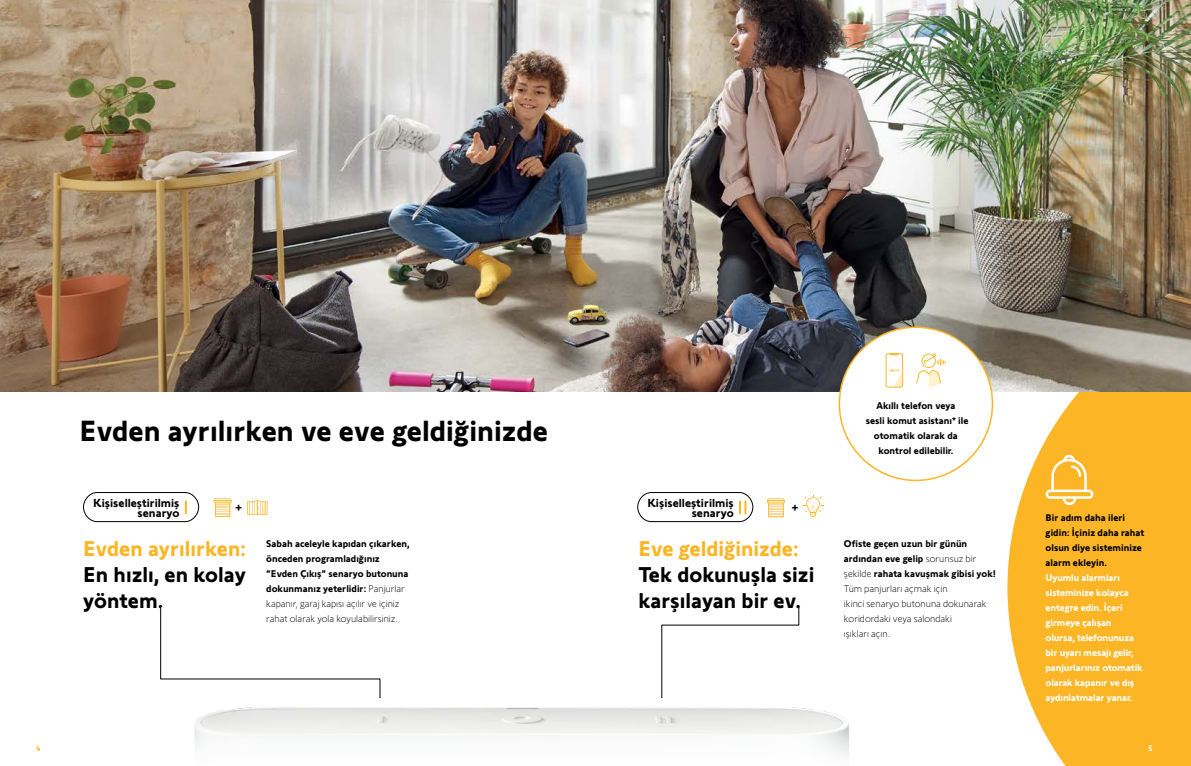
<style>
.page{position:relative;width:1191px;height:766px;background:#fff}
.page>*{position:absolute;margin:0;border:0;box-sizing:border-box;transform-origin:0 0}
.t1{font:700 30px "Somfy Sans";color:#000}
.t2{font:700 22px/26px "Somfy Sans";color:#000}
.t3{font:700 22px "Somfy Sans";color:#fcb524}
.t4{font:700 13px "Somfy Sans";color:#000}
.t5{font:700 12px/10px "Somfy Sans";color:#000;text-align:right}
.t6{font:700 10px/15px "Somfy Sans";color:#000}
.t7{font:300 10px/15px "Somfy Sans";color:#000}
.t8{font:700 10px/15px "Somfy Sans";letter-spacing:-.01em;color:#fff}
.t9{font:700 8px "Somfy Sans";color:#fcb524}
.t10{font:700 8px "Somfy Sans";color:#fff}
.s1{font-weight:300}
.s2{font-weight:700}
</style>
<div class="page">
<svg style="left:1007px;top:391px;width:184px;height:374px;background:#fcbe3f"></svg>
<img style="left:0;top:0;width:1191px;height:391px">
<img style="left:194px;top:683px;width:655px;height:73px">
<svg style="left:160px;top:607px;width:220px;height:90px"></svg>
<svg style="left:661px;top:607px;width:138px;height:90px"></svg>
<svg style="left:1044px;top:453px;width:50px;height:53px;background:#fcc451"></svg>
<svg style="left:214px;top:498px;width:17px;height:19px"></svg>
<svg style="left:767px;top:498px;width:18px;height:19px"></svg>
<svg style="left:247px;top:500px;width:20px;height:14px"></svg>
<div style="left:839px;top:327px;width:153px;height:153px;background:#fff;border-radius:50%"></div>
<svg style="left:916px;top:353px;width:30px;height:34px"></svg>
<svg style="left:889px;top:369px;width:12px;height:16px"></svg>
<div style="left:885px;top:353px;width:18px;height:34px;border:1px solid #fcb524;border-radius:2px"></div>
<svg style="left:803px;top:495px;width:21px;height:22px"></svg>
<div style="left:83px;top:492px;width:116px;height:29px;border:1px solid #000;border-radius:14px"></div>
<svg style="left:185px;top:501px;width:2px;height:12px"></svg>
<div style="left:637px;top:492px;width:116px;height:29px;border:1px solid #000;border-radius:14px"></div>
<svg style="left:739px;top:501px;width:7px;height:12px"></svg>
<h1 class="t1" style="left:79px;top:406px;width:470px">Evden ayrılırken ve eve geldiğinizde</h1>
<p class="t5" style="left:93px;top:496px;width:88px">Kişiselleştirilmiş senaryo</p>
<p class="t5" style="left:647px;top:496px;width:88px">Kişiselleştirilmiş senaryo</p>
<h3 class="t4" style="left:236px;top:497px;width:8px">+</h3>
<h3 class="t4" style="left:792px;top:497px;width:8px">+</h3>
<p class="t6" style="left:865px;top:396px;width:104px;text-align:center">Akıllı telefon veya<br>sesli komut asistanı* ile otomatik olarak da kontrol edilebilir.</p>
<h2 class="t3" style="left:83px;top:530px;width:164px">Evden ayrılırken:</h2>
<h2 class="t2" style="left:83px;top:559px;width:164px">En hızlı, en kolay yöntem.</h2>
<p class="t6" style="left:266px;top:534px;width:145px">Sabah aceleyle kapıdan çıkarken, önceden programladığınız “Evden Çıkış” senaryo butonuna dokunmanız yeterlidir: <span class="s1">Panjurlar kapanır, garaj kapısı açılır ve içiniz rahat olarak yola koyulabilirsiniz.</span></p>
<p class="t7" style="left:844px;top:534px;width:154px"><span class="s2">Ofiste geçen uzun bir günün ardından eve gelip</span> sorunsuz bir şekilde <span class="s2">rahata kavuşmak gibisi yok!<br></span>Tüm panjurları açmak için<br>ikinci senaryo butonuna dokunarak koridordaki veya salondaki<br>ışıkları açın.</p>
<h2 class="t3" style="left:638px;top:530px;width:162px">Eve geldiğinizde:</h2>
<h2 class="t2" style="left:638px;top:559px;width:177px">Tek dokunuşla sizi karşılayan bir ev.</h2>
<p class="t9" style="left:37px;top:741px;width:5px">4</p>
<p class="t6" style="left:1045px;top:509px;width:100px">Bir adım daha ileri gidin: İçiniz daha rahat olsun diye sisteminize alarm ekleyin.</p>
<p class="t8" style="left:1045px;top:569px;width:99px">Uyumlu alarmları sisteminize kolayca entegre edin. İçeri girmeye çalışan olursa, telefonunuza bir uyarı mesajı gelir, panjurlarınız otomatik olarak kapanır ve dış aydınlatmalar yanar.</p>
<p class="t10" style="left:1148px;top:741px;width:5px">5</p>
</div>
